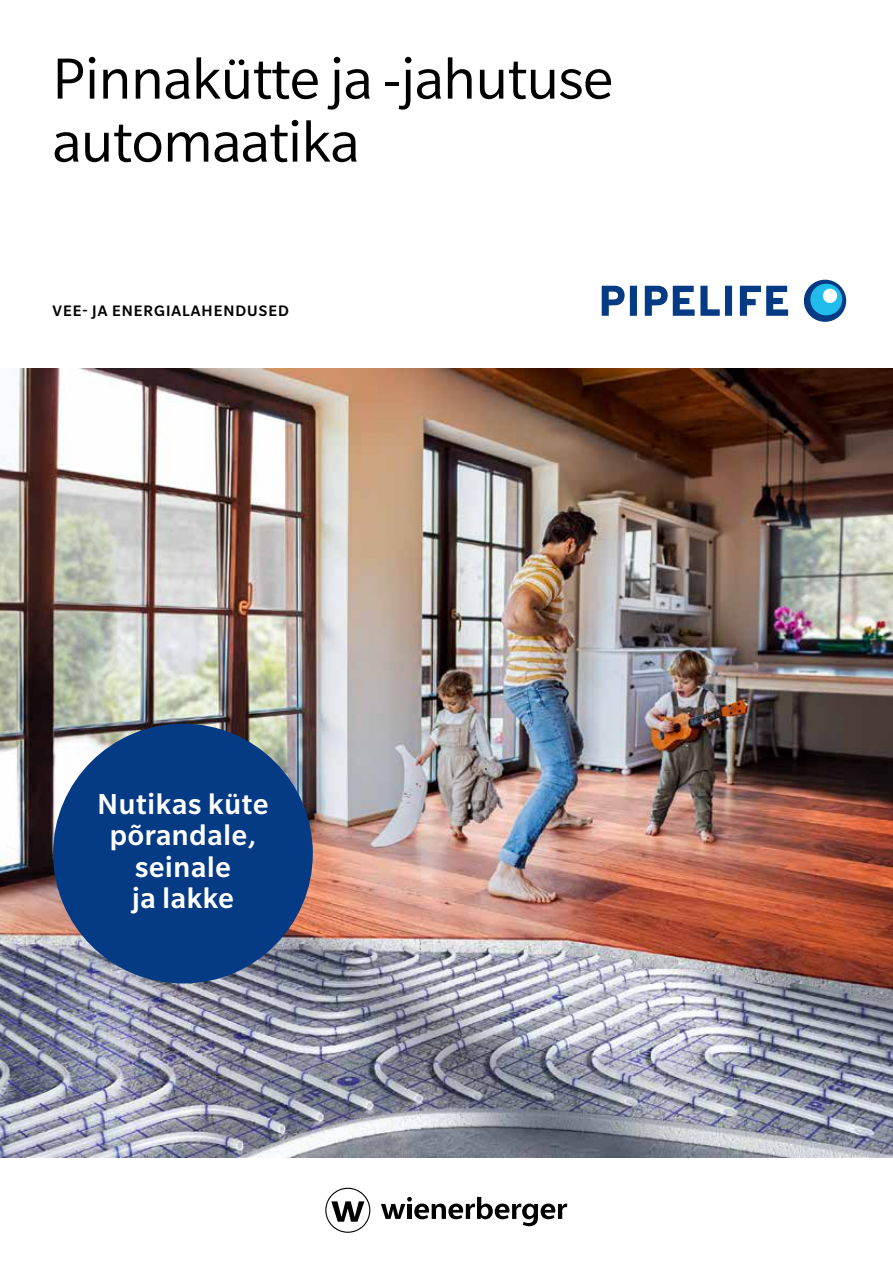
<style>
.page{position:relative;width:893px;height:1263px;background:#fff}
.page>*{position:absolute;margin:0;border:0;box-sizing:border-box;transform-origin:0 0}
.t1{font:63px/63px "Slate Pro";letter-spacing:-.01em;color:#000}
.t2{font:500 31.5px/31.5px "Slate Pro";letter-spacing:.025em;color:#fff;text-align:center}
.t3{font:500 16.5px "Slate Pro";letter-spacing:.06em;color:#000}
</style>
<div class="page">
<img style="left:0;top:368px;width:893px;height:790px">
<svg style="left:602px;top:280px;width:244px;height:42px"></svg>
<svg style="left:381px;top:1197px;width:186px;height:29px"></svg>
<svg style="left:325px;top:1188px;width:45px;height:45px"></svg>
<div style="left:53px;top:724px;width:260px;height:259px;background:#053b84;border-radius:50%"></div>
<h1 class="t1" style="left:52px;top:47px;width:562px">Pinnakütte ja -jahutuse automaatika</h1>
<p class="t3" style="left:53px;top:301px;width:238px">VEE- JA ENERGIALAHENDUSED</p>
<p class="t2" style="left:98px;top:788px;width:172px">Nutikas küte põrandale, seinale<br>ja lakke</p>
</div>
